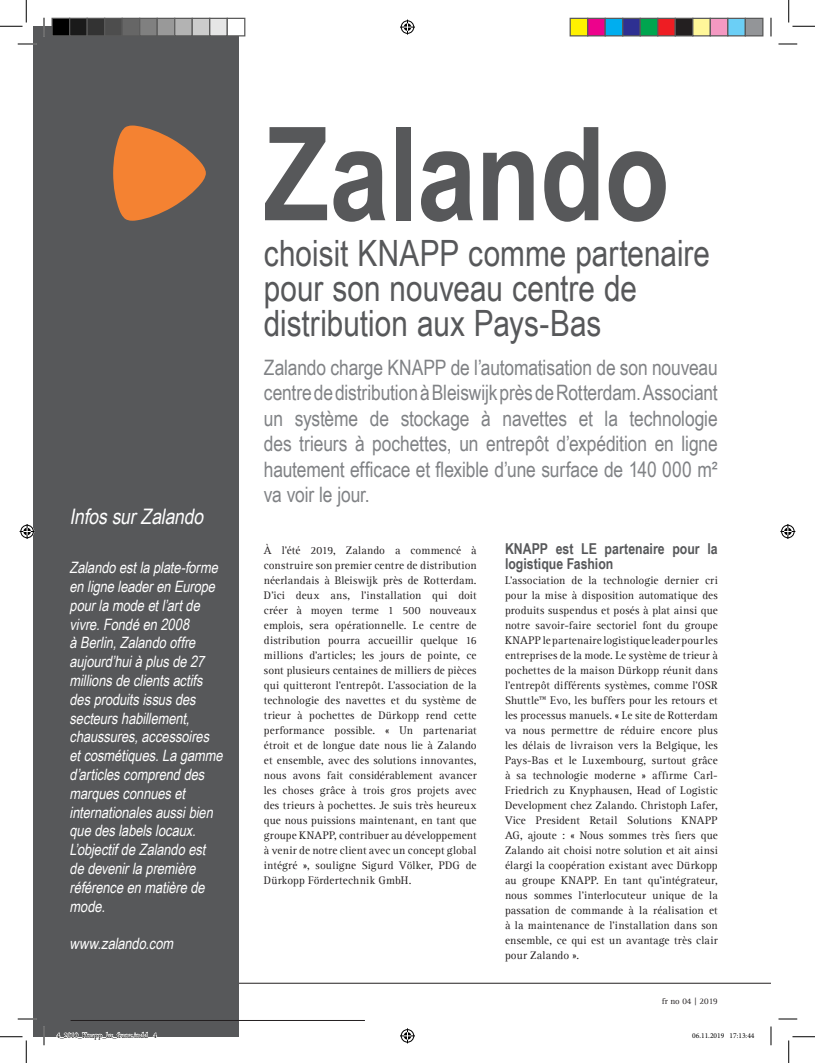
<style>
.page{position:relative;width:815px;height:1063px;background:#fff}
.page>*{position:absolute;margin:0;border:0;box-sizing:border-box;transform-origin:0 0}
.t1{font:700 130px "Arial Narrow";letter-spacing:-.005em;color:#57585a}
.t2{font:36.25px/35.2px "Arial Narrow";color:#57585a}
.t3{font:italic 21.38px "Arial Narrow";color:#fff}
.t4{font:21.25px/25.5px "Arial Narrow";letter-spacing:-.005em;color:#808285;text-align:justify}
.t5{font:italic 15.62px/18.8px "Arial Narrow";color:#fff}
.t6{font:700 15px/15px "Arial Narrow";color:#57585a}
.t7{font:11.25px/15px "Rotis Serif";letter-spacing:.01em;color:#231f20;text-align:justify}
.t8{font:8.75px "Rotis Serif";color:#231f20}
.t9{font:7.5px "Minion Pro";color:#000}
</style>
<div class="page">
<hr style="left:79px;top:982px;width:691px;height:1px;background:#231f20">
<div style="left:33px;top:26px;width:206px;height:1010px;background:#57585a"></div>
<svg style="left:113px;top:125px;width:93px;height:96px"></svg>
<hr style="left:71px;top:1020px;width:294px;height:1px;background:#231f20">
<svg style="left:18px;top:43px;width:18px;height:2px"></svg>
<svg style="left:778px;top:43px;width:19px;height:2px"></svg>
<svg style="left:18px;top:1018px;width:18px;height:1px"></svg>
<svg style="left:778px;top:1018px;width:19px;height:1px"></svg>
<svg style="left:43px;top:18px;width:2px;height:18px"></svg>
<svg style="left:43px;top:1026px;width:2px;height:19px"></svg>
<svg style="left:770px;top:18px;width:1px;height:18px"></svg>
<svg style="left:770px;top:1026px;width:1px;height:19px"></svg>
<svg style="left:0;top:0;width:27px;height:27px"></svg>
<svg style="left:0;top:1036px;width:27px;height:26px"></svg>
<svg style="left:788px;top:0;width:26px;height:27px"></svg>
<svg style="left:788px;top:1036px;width:26px;height:26px"></svg>
<svg style="left:400px;top:20px;width:15px;height:15px"></svg>
<svg style="left:400px;top:1028px;width:15px;height:15px"></svg>
<svg style="left:20px;top:524px;width:15px;height:15px"></svg>
<svg style="left:780px;top:524px;width:15px;height:15px"></svg>
<div style="left:52px;top:18px;width:18px;height:18px;background:#000"></div>
<div style="left:51px;top:18px;width:19px;height:18px;border:1px solid #595959"></div>
<div style="left:70px;top:18px;width:17px;height:18px;background:#1a1a1a"></div>
<div style="left:69px;top:18px;width:19px;height:18px;border:1px solid #595959"></div>
<div style="left:87px;top:18px;width:18px;height:18px;background:#333"></div>
<div style="left:86px;top:18px;width:19px;height:18px;border:1px solid #595959"></div>
<div style="left:105px;top:18px;width:17px;height:18px;background:#4d4d4d"></div>
<div style="left:104px;top:18px;width:19px;height:18px;border:1px solid #595959"></div>
<div style="left:122px;top:18px;width:18px;height:18px;background:#666"></div>
<div style="left:121px;top:18px;width:19px;height:18px;border:1px solid #595959"></div>
<div style="left:140px;top:18px;width:17px;height:18px;background:#808080"></div>
<div style="left:139px;top:18px;width:19px;height:18px;border:1px solid #595959"></div>
<div style="left:157px;top:18px;width:18px;height:18px;background:#999"></div>
<div style="left:156px;top:18px;width:19px;height:18px;border:1px solid #595959"></div>
<div style="left:175px;top:18px;width:17px;height:18px;background:#b3b3b3"></div>
<div style="left:174px;top:18px;width:19px;height:18px;border:1px solid #595959"></div>
<div style="left:192px;top:18px;width:18px;height:18px;background:#ccc"></div>
<div style="left:191px;top:18px;width:19px;height:18px;border:1px solid #595959"></div>
<div style="left:210px;top:18px;width:17px;height:18px;background:#e6e6e6"></div>
<div style="left:209px;top:18px;width:19px;height:18px;border:1px solid #595959"></div>
<div style="left:227px;top:18px;width:18px;height:18px;background:#fff"></div>
<div style="left:226px;top:18px;width:19px;height:18px;border:1px solid #595959"></div>
<div style="left:570px;top:18px;width:17px;height:18px;background:#fff101"></div>
<div style="left:569px;top:18px;width:19px;height:18px;border:1px solid #595959"></div>
<div style="left:587px;top:18px;width:18px;height:18px;background:#ed028c"></div>
<div style="left:587px;top:18px;width:18px;height:18px;border:1px solid #595959"></div>
<div style="left:605px;top:18px;width:17px;height:18px;background:#00aeef"></div>
<div style="left:604px;top:18px;width:19px;height:18px;border:1px solid #595959"></div>
<div style="left:622px;top:18px;width:18px;height:18px;background:#2e3092"></div>
<div style="left:622px;top:18px;width:18px;height:18px;border:1px solid #595959"></div>
<div style="left:640px;top:18px;width:17px;height:18px;background:#00a54f"></div>
<div style="left:639px;top:18px;width:19px;height:18px;border:1px solid #595959"></div>
<div style="left:657px;top:18px;width:18px;height:18px;background:#ee1d23"></div>
<div style="left:657px;top:18px;width:18px;height:18px;border:1px solid #595959"></div>
<div style="left:675px;top:18px;width:17px;height:18px;background:#231f20"></div>
<div style="left:674px;top:18px;width:19px;height:18px;border:1px solid #595959"></div>
<div style="left:692px;top:18px;width:18px;height:18px;background:#fff79a"></div>
<div style="left:692px;top:18px;width:18px;height:18px;border:1px solid #595959"></div>
<div style="left:710px;top:18px;width:17px;height:18px;background:#f499c2"></div>
<div style="left:709px;top:18px;width:19px;height:18px;border:1px solid #595959"></div>
<div style="left:727px;top:18px;width:18px;height:18px;background:#6bcff6"></div>
<div style="left:727px;top:18px;width:18px;height:18px;border:1px solid #595959"></div>
<div style="left:745px;top:18px;width:17px;height:18px;background:#939598"></div>
<div style="left:744px;top:18px;width:19px;height:18px;border:1px solid #595959"></div>
<svg style="left:56px;top:1031px;width:101px;height:6px"></svg>
<h3 class="t3" style="left:69px;top:501px;width:140px">InfossurZalando</h3>
<p class="t5" style="left:69px;top:557px;width:158px">Zalandoestlaplate-forme enligneleaderen Europe pourlamodeetl’artde vivre.Fondéen2008 àBerlin,Zalandooffre aujourd’huiàplusde27 millionsdeclientsactifs desproduitsissusdes secteurshabillement, chaussures,accessoires etcosmétiques.Lagamme d’articlescomprenddes marquesconnueset internationalesaussibien que deslabelslocaux.<br>L’objectifdeZalandoest de devenirla première référenceen matièrede mode.</p>
<h3 class="t5" style="left:70px;top:933px;width:109px">www.zalando.com</h3>
<h1 class="t1" style="left:264px;top:76px;width:407px">Zalando</h1>
<h2 class="t2" style="left:264px;top:234px;width:447px">choisit KNAPP comme partenaire pour son nouveau centre de distribution aux Pays-Bas</h2>
<p class="t4" style="left:264px;top:353px;width:455px">Zalando charge KNAPP de l’automatisation de son nouveau centre de distribution à Bleiswijk près de Rotterdam. Associant un système de stockage à navettes et la technologie des trieurs à pochettes, un entrepôt d’expédition en ligne hautement efficace et flexible d’une surface de 140 000 m² va voir le jour.</p>
<p class="t7" style="left:264px;top:543px;width:214px">À l’été 2019, Zalando a commencé à construire son premier centre de distribution néerlandais à Bleiswijk près de Rotterdam.<br>D’ici deux ans, l’installation qui doit créer à moyen terme 1 500 nouveaux emplois, sera opérationnelle. Le centre de distribution pourra accueillir quelque 16 millions d’articles; les jours de pointe, ce sont plusieurs centaines de milliers de pièces qui quitteront l’entrepôt. L’association de la technologie des navettes et du système de trieur à pochettes de Dürkopp rend cette performance possible. « Un partenariat étroit et de longue date nous lie à Zalando et ensemble, avec des solutions innovantes, nous avons fait considérablement avancer les choses grâce à trois gros projets avec des trieurs à pochettes. Je suis très heureux que nous puissions maintenant, en tant que groupe KNAPP, contribuer au développement à venir de notre client avec un concept global intégré », souligne Sigurd Völker, PDG de Dürkopp Fördertechnik GmbH.</p>
<h3 class="t6" style="left:505px;top:540px;width:214px">KNAPP est LE partenaire pour la logistique Fashion</h3>
<p class="t7" style="left:505px;top:573px;width:214px">L’association de la technologie dernier cri pour la mise à disposition automatique des produits suspendus et posés à plat ainsi que notre savoir-faire sectoriel font du groupe KNAPP le partenaire logistique leader pour les entreprises de la mode. Le système de trieur à pochettes de la maison Dürkopp réunit dans l’entrepôt différents systèmes, comme l’OSR Shuttle™ Evo, les buffers pour les retours et les processus manuels. « Le site de Rotterdam va nous permettre de réduire encore plus les délais de livraison vers la Belgique, les Pays-Bas et le Luxembourg, surtout grâce à sa technologie moderne » affirme Carl-Friedrich zu Knyphausen, Head of Logistic Development chez Zalando. Christoph Lafer, Vice President Retail Solutions KNAPP AG, ajoute : « Nous sommes très fiers que Zalando ait choisi notre solution et ait ainsi élargi la coopération existant avec Dürkopp au groupe KNAPP. En tant qu’intégrateur, nous sommes l’interlocuteur unique de la passation de commande à la réalisation et à la maintenance de l’installation dans son ensemble, ce qui est un avantage très clair pour Zalando ».</p>
<p class="t8" style="left:661px;top:996px;width:57px">fr no 04 | 2019</p>
<p class="t9" style="left:56px;top:1030px;width:102px">4_2019_Knapp_kz_franz.indd 4</p>
<p class="t9" style="left:692px;top:1030px;width:64px">06.11.2019 17:13:44</p>
</div>
